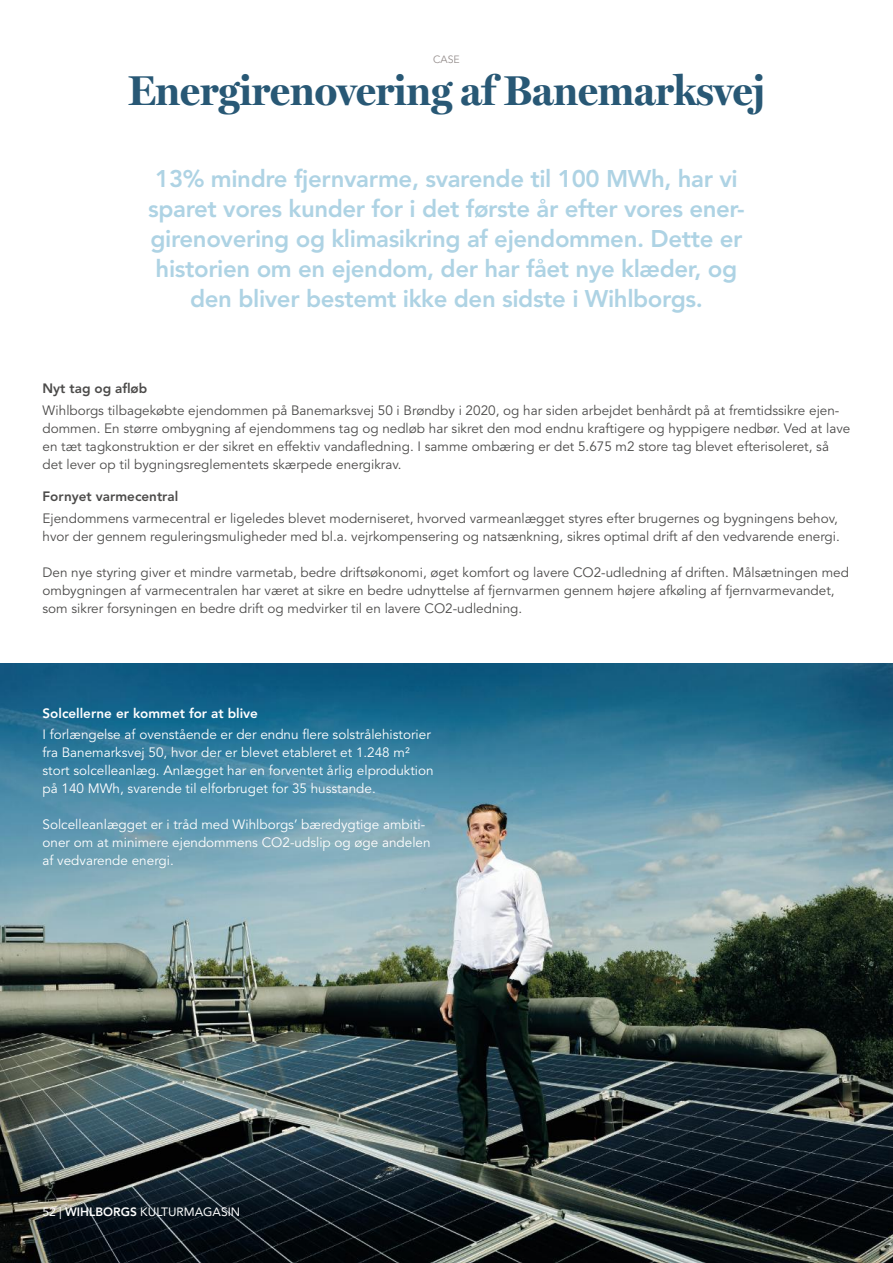
<style>
.page{position:relative;width:893px;height:1263px;background:#fff}
.page>*{position:absolute;margin:0;border:0;box-sizing:border-box;transform-origin:0 0}
.t1{font:700 42px "Miller Display";color:#285875}
.t2{font:800 24px/30px "Avenir LT Std";letter-spacing:-.015em;color:#aed3e4;text-align:center}
.t3{font:13.5px/18px "Avenir LT Std";color:#4c4b4a}
.t4{font:13.5px/18px "Avenir LT Std";color:#fff}
.t5{font:800 13.5px "Avenir LT Std";color:#4c4b4a}
.t6{font:800 13.5px "Avenir LT Std";color:#fff}
.t7{font:12px "Avenir LT Std";color:#fff}
.t8{font:10.5px "Avenir LT Std";color:#97908f}
.s1{font-weight:800}
</style>
<div class="page">
<img style="left:0;top:663px;width:893px;height:600px">
<p class="t8" style="left:433px;top:54px;width:28px">CASE</p>
<h1 class="t1" style="left:128px;top:67px;width:638px">Energirenovering af Banemarksvej</h1>
<p class="t2" style="left:148px;top:164px;width:598px">13% mindre fjernvarme, svarende til 100 MWh, har vi sparet vores kunder for i det første år efter vores ener&shy;girenovering og klimasikring af ejendommen. Dette er historien om en ejendom, der har fået nye klæder, og den bliver bestemt ikke den sidste i Wihlborgs.</p>
<p class="t5" style="left:43px;top:381px;width:106px">Nyt tag og afløb</p>
<p class="t3" style="left:43px;top:402px;width:809px">Wihlborgs tilbagekøbte ejendommen på Banemarksvej 50 i Brøndby i 2020, og har siden arbejdet benhårdt på at fremtidssikre ejen&shy;dommen. En større ombygning af ejendommens tag og nedløb har sikret den mod endnu kraftigere og hyppigere nedbør. Ved at lave en tæt tagkonstruktion er der sikret en effektiv vandafledning. I samme ombæring er det 5.675 m2 store tag blevet efterisoleret, så det lever op til bygningsreglementets skærpede energikrav.</p>
<p class="t5" style="left:43px;top:488px;width:137px">Fornyet varmecentral</p>
<p class="t3" style="left:43px;top:510px;width:799px">Ejendommens varmecentral er ligeledes blevet moderniseret, hvorved varmeanlægget styres efter brugernes og bygningens behov, hvor der gennem reguleringsmuligheder med bl.a. vejrkompensering og natsænkning, sikres optimal drift af den vedvarende energi.</p>
<p class="t3" style="left:43px;top:564px;width:808px">Den nye styring giver et mindre varmetab, bedre driftsøkonomi, øget komfort og lavere CO2-udledning af driften. Målsætningen med ombygningen af varmecentralen har været at sikre en bedre udnyttelse af fjernvarmen gennem højere afkøling af fjernvarmevandet, som sikrer forsyningen en bedre drift og medvirker til en lavere CO2-udledning.</p>
<p class="t6" style="left:43px;top:705px;width:217px">Solcellerne er kommet for at blive</p>
<p class="t4" style="left:43px;top:726px;width:393px">I forlængelse af ovenstående er der endnu flere solstrålehistorier fra Banemarksvej 50, hvor der er blevet etableret et 1.248 m² stort solcelleanlæg. Anlægget har en forventet årlig elproduktion på 140 MWh, svarende til elforbruget for 35 husstande.</p>
<p class="t4" style="left:43px;top:816px;width:390px">Solcelleanlægget er i tråd med Wihlborgs’ bæredygtige ambiti&shy;oner om at minimere ejendommens CO2-udslip og øge andelen af vedvarende energi.</p>
<p class="t7" style="left:43px;top:1205px;width:199px">52 | <span class="s1">WIHLBORGS</span> KULTURMAGASIN</p>
</div>
